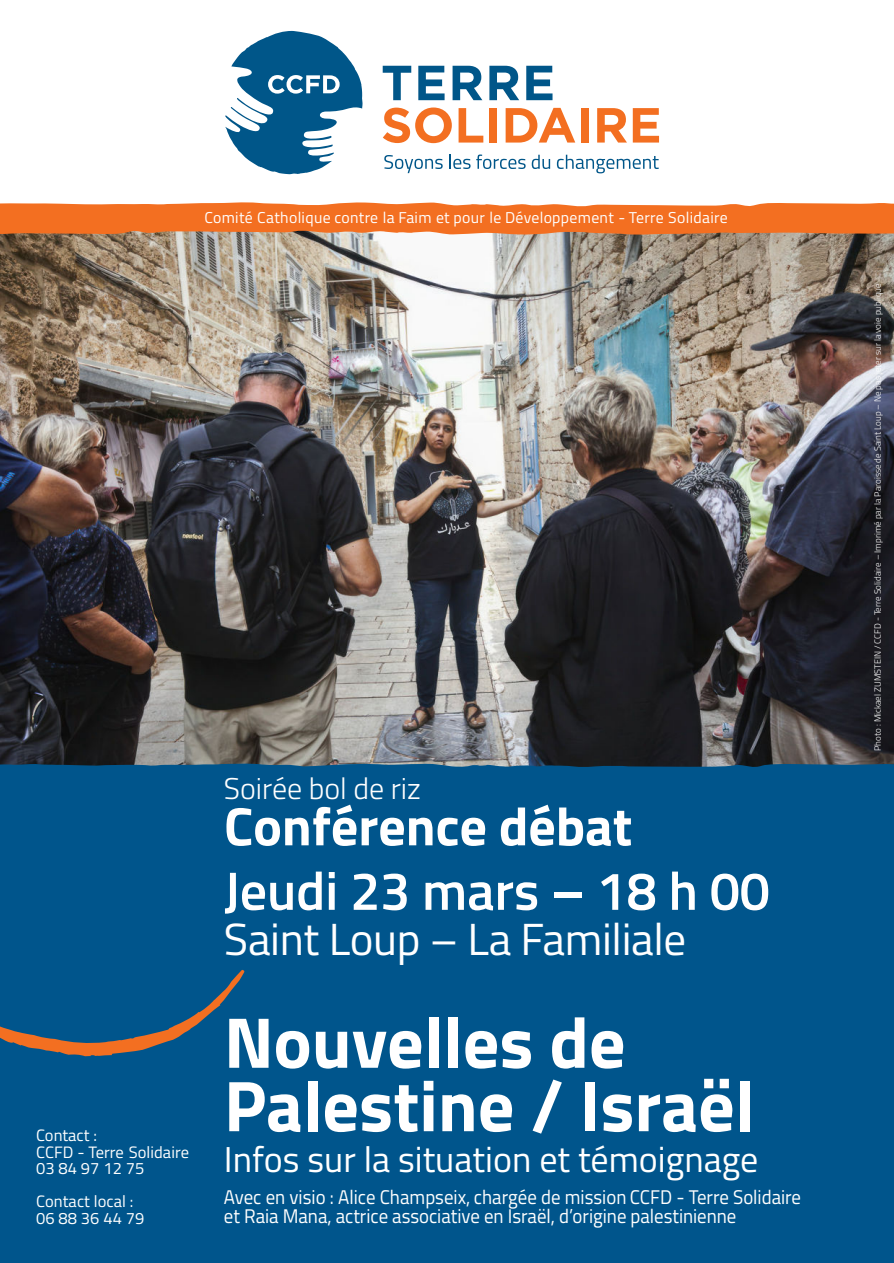
<style>
.page{position:relative;width:894px;height:1263px;background:#fff}
.page>*{position:absolute;margin:0;border:0;box-sizing:border-box;transform-origin:0 0}
.t1{font:700 72px/63.4px "Titillium Web";color:#fff}
.t2{font:600 54px "Titillium Web";letter-spacing:-.005em;color:#fff}
.t3{font:700 54px "Titillium Web";color:#fff}
.t4{font:45px "Titillium Web";letter-spacing:-.005em;color:#fff}
.t5{font:36px "Titillium Web";color:#fff}
.t6{font:300 30px "Titillium Web";color:#fff}
.t7{font:19.8px/19.8px "Titillium Web";color:#fff;scale:.95 1}
.t8{font:16.5px/16.5px "Titillium Web";letter-spacing:.005em;color:#fff}
.t9{font:15.75px "Titillium Web";letter-spacing:.02em;color:#fff}
.t10{font:300 9px "Titillium Web";color:#fff}
</style>
<div class="page">
<img style="left:0;top:235px;width:893px;height:528px">
<div style="left:0;top:763px;width:893px;height:500px;background:#00558c"></div>
<svg style="left:0;top:970px;width:244px;height:86px;background:#21587d"></svg>
<svg style="left:0;top:202px;width:893px;height:33px;background:#ee7b36"></svg>
<svg style="left:382px;top:66px;width:29px;height:34px"></svg>
<svg style="left:418px;top:66px;width:26px;height:34px"></svg>
<svg style="left:452px;top:66px;width:30px;height:34px"></svg>
<svg style="left:489px;top:66px;width:30px;height:34px"></svg>
<svg style="left:526px;top:66px;width:26px;height:34px"></svg>
<svg style="left:383px;top:108px;width:68px;height:35px"></svg>
<svg style="left:458px;top:108px;width:25px;height:35px"></svg>
<div style="left:489px;top:108px;width:8px;height:35px;background:#f36f21"></div>
<svg style="left:505px;top:108px;width:70px;height:35px"></svg>
<div style="left:580px;top:108px;width:8px;height:35px;background:#f36f21"></div>
<svg style="left:597px;top:108px;width:29px;height:35px"></svg>
<svg style="left:632px;top:108px;width:26px;height:35px"></svg>
<svg style="left:225px;top:31px;width:137px;height:143px"></svg>
<svg style="left:384px;top:155px;width:58px;height:18px"></svg>
<svg style="left:449px;top:155px;width:21px;height:14px"></svg>
<svg style="left:476px;top:155px;width:49px;height:14px"></svg>
<svg style="left:531px;top:155px;width:19px;height:14px"></svg>
<svg style="left:556px;top:155px;width:102px;height:18px"></svg>
<p class="t9" style="left:204px;top:206px;width:524px">Comité Catholique contre la Faim et pour le Développement - Terre Solidaire</p>
<p class="t8" style="left:36px;top:1126px;width:154px">Contact :<br>CCFD - Terre Solidaire<br>03 84 97 12 75</p>
<p class="t8" style="left:36px;top:1192px;width:110px">Contact local :<br>06 88 36 44 79</p>
<h3 class="t6" style="left:224px;top:767px;width:198px">Soirée bol de riz</h3>
<h2 class="t3" style="left:224px;top:785px;width:409px">Conférence débat</h2>
<h2 class="t2" style="left:224px;top:850px;width:547px">Jeudi 23 mars – 18 h 00</h2>
<h3 class="t4" style="left:224px;top:906px;width:463px">Saint Loup – La Familiale</h3>
<h1 class="t1" style="left:224px;top:1007px;width:531px">Nouvelles de<br>Palestine / Israël</h1>
<h3 class="t5" style="left:224px;top:1133px;width:536px">Infos sur la situation et témoignage</h3>
<p class="t7" style="left:224px;top:1186px;width:608px">Avec en visio : Alice Champseix, chargée de mission CCFD - Terre Solidaire et Raia Mana, actrice associative en Israël, d’origine palestinienne</p>
<p class="t10" style="left:870px;top:751px;width:469px;rotate:-90deg">Photo : Mickael ZUMSTEIN / CCFD - Terre Solidaire – Imprimé par la Paroisse de Saint Loup – Ne pas jeter sur la voie publique</p>
</div>
